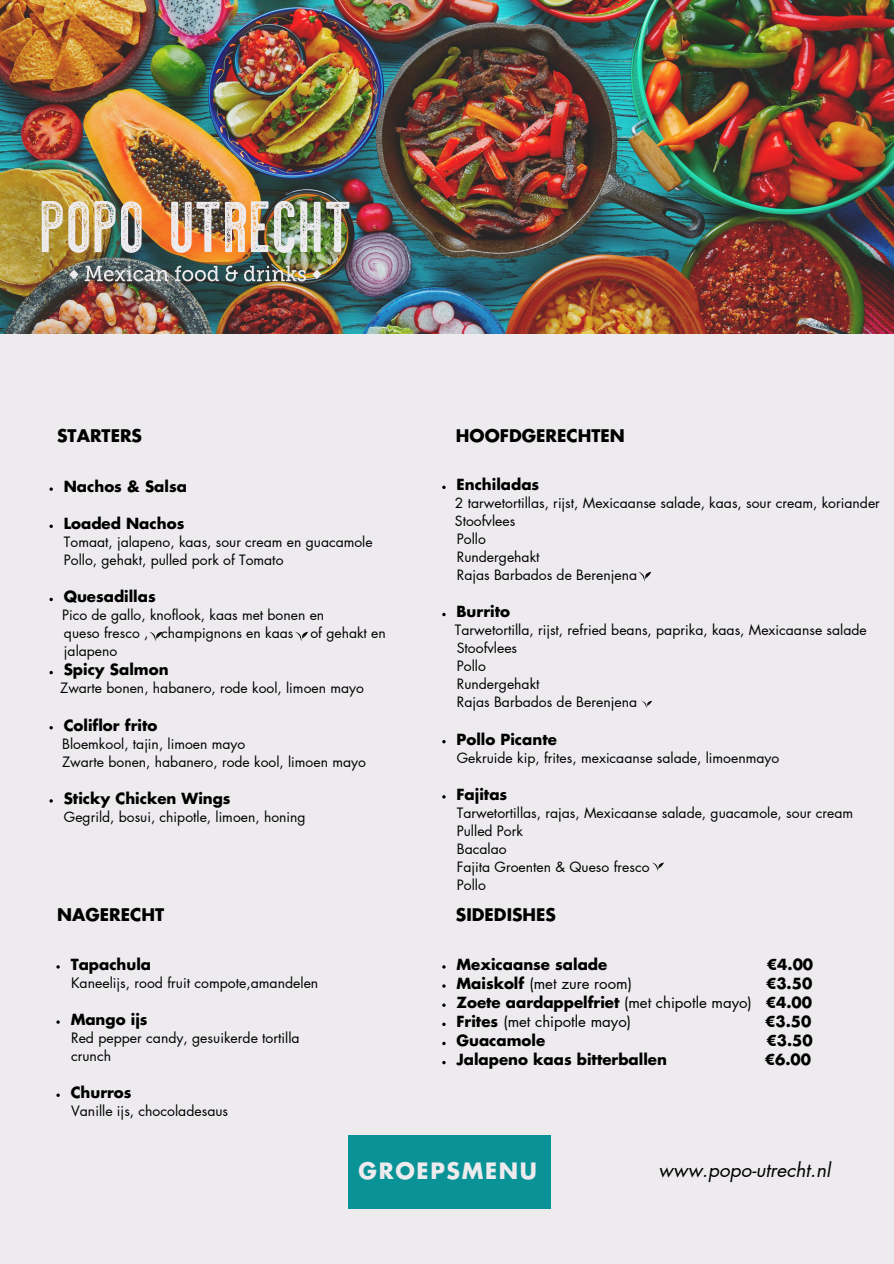
<style>
.page{position:relative;width:894px;height:1264px;background:#fff}
.page>*{position:absolute;margin:0;border:0;box-sizing:border-box;transform-origin:0 0}
.t1{font:700 22.05px "Futura LT Pro";letter-spacing:.075em;color:#edebee}
.t2{font:italic 19.05px "Futura LT Pro";color:#000}
.t3{font:700 16.95px "Futura LT Pro";color:#000}
.t4{font:700 15px "Futura LT Pro";color:#000}
.t5{font:15px "Futura LT Pro";color:#000}
.t6{font:13.95px "Futura LT Pro";color:#000}
.s1{font-weight:700}
.s2{font-weight:400}
</style>
<div class="page">
<div style="left:0;top:0;width:893px;height:1263px;background:#edebee"></div>
<img style="left:0;top:0;width:893px;height:333px">
<hr style="left:893px;top:605px;width:1px;height:114px;background:#0a9396">
<img style="left:42px;top:201px;width:100px;height:52px">
<img style="left:171px;top:202px;width:48px;height:51px">
<svg style="left:225px;top:201px;width:43px;height:51px"></svg>
<svg style="left:274px;top:201px;width:20px;height:52px"></svg>
<svg style="left:300px;top:202px;width:20px;height:50px"></svg>
<svg style="left:326px;top:202px;width:23px;height:50px"></svg>
<svg style="left:85px;top:266px;width:83px;height:15px"></svg>
<svg style="left:175px;top:266px;width:44px;height:15px"></svg>
<svg style="left:225px;top:265px;width:13px;height:16px"></svg>
<svg style="left:244px;top:266px;width:62px;height:15px"></svg>
<svg style="left:69px;top:269px;width:9px;height:10px"></svg>
<svg style="left:312px;top:269px;width:9px;height:10px"></svg>
<svg style="left:652px;top:862px;width:12px;height:9px"></svg>
<svg style="left:638px;top:572px;width:13px;height:10px"></svg>
<svg style="left:641px;top:700px;width:11px;height:8px"></svg>
<svg style="left:49px;top:487px;width:4px;height:4px"></svg>
<svg style="left:49px;top:524px;width:4px;height:4px"></svg>
<svg style="left:49px;top:597px;width:4px;height:4px"></svg>
<svg style="left:49px;top:671px;width:4px;height:3px"></svg>
<svg style="left:49px;top:726px;width:4px;height:3px"></svg>
<svg style="left:49px;top:799px;width:4px;height:3px"></svg>
<svg style="left:149px;top:631px;width:13px;height:11px"></svg>
<svg style="left:295px;top:631px;width:13px;height:11px"></svg>
<div style="left:348px;top:1135px;width:202px;height:73px;background:#0a9396"></div>
<svg style="left:56px;top:965px;width:4px;height:3px"></svg>
<p class="t3" style="left:57px;top:428px;width:86px">STARTERS</p>
<p class="t3" style="left:456px;top:428px;width:170px">HOOFDGERECHTEN</p>
<p class="t4" style="left:64px;top:479px;width:125px">Nachos &amp; Salsa</p>
<h3 class="t4" style="left:64px;top:516px;width:122px">Loaded Nachos</h3>
<p class="t6" style="left:64px;top:535px;width:310px">Tomaat, jalapeno, kaas, sour cream en guacamole</p>
<p class="t6" style="left:64px;top:553px;width:221px">Pollo, gehakt, pulled pork of Tomato</p>
<p class="t4" style="left:64px;top:590px;width:93px">Quesadillas</p>
<p class="t6" style="left:62px;top:608px;width:263px">Pico de gallo, knoflook, kaas met bonen en</p>
<p class="t6" style="left:64px;top:626px;width:323px">queso fresco , champignons en kaas of gehakt en</p>
<p class="t6" style="left:64px;top:644px;width:55px">jalapeno</p>
<p class="t4" style="left:64px;top:663px;width:106px">Spicy Salmon</p>
<p class="t6" style="left:60px;top:682px;width:305px">Zwarte bonen, habanero, rode kool, limoen mayo</p>
<p class="t4" style="left:64px;top:718px;width:95px">Coliflor frito</p>
<p class="t6" style="left:62px;top:737px;width:185px">Bloemkool, tajin, limoen mayo</p>
<p class="t6" style="left:62px;top:755px;width:305px">Zwarte bonen, habanero, rode kool, limoen mayo</p>
<p class="t4" style="left:64px;top:791px;width:168px">Sticky Chicken Wings</p>
<p class="t6" style="left:64px;top:810px;width:243px">Gegrild, bosui, chipotle, limoen, honing</p>
<p class="t4" style="left:456px;top:478px;width:84px">Enchiladas</p>
<h3 class="t6" style="left:455px;top:496px;width:426px">2 tarwetortillas, rijst, Mexicaanse salade, kaas, sour cream, koriander</h3>
<h3 class="t6" style="left:455px;top:514px;width:62px">Stoofvlees</h3>
<p class="t6" style="left:456px;top:532px;width:31px">Pollo</p>
<p class="t6" style="left:456px;top:550px;width:84px">Rundergehakt</p>
<p class="t6" style="left:456px;top:568px;width:182px">Rajas Barbados de Berenjena</p>
<p class="t4" style="left:456px;top:605px;width:55px">Burrito</p>
<p class="t6" style="left:455px;top:624px;width:413px">Tarwetortilla, rijst, refried beans, paprika, kaas, Mexicaanse salade</p>
<p class="t6" style="left:456px;top:642px;width:62px">Stoofvlees</p>
<p class="t6" style="left:456px;top:660px;width:31px">Pollo</p>
<p class="t6" style="left:456px;top:678px;width:84px">Rundergehakt</p>
<p class="t6" style="left:456px;top:696px;width:182px">Rajas Barbados de Berenjena</p>
<p class="t4" style="left:456px;top:732px;width:102px">Pollo Picante</p>
<p class="t6" style="left:456px;top:751px;width:324px">Gekruide kip, frites, mexicaanse salade, limoenmayo</p>
<p class="t4" style="left:456px;top:787px;width:52px">Fajitas</p>
<p class="t6" style="left:456px;top:806px;width:398px">Tarwetortillas, rajas, Mexicaanse salade, guacamole, sour cream</p>
<p class="t6" style="left:456px;top:824px;width:68px">Pulled Pork</p>
<p class="t6" style="left:456px;top:842px;width:51px">Bacalao</p>
<p class="t6" style="left:456px;top:860px;width:194px">Fajita Groenten &amp; Queso fresco</p>
<p class="t6" style="left:456px;top:878px;width:31px">Pollo</p>
<p class="t3" style="left:57px;top:906px;width:108px">NAGERECHT</p>
<p class="t3" style="left:456px;top:906px;width:101px">SIDEDISHES</p>
<p class="t4" style="left:71px;top:957px;width:82px">Tapachula</p>
<p class="t6" style="left:71px;top:976px;width:249px">Kaneelijs, rood fruit compote,amandelen</p>
<p class="t4" style="left:71px;top:1012px;width:78px">Mango ijs</p>
<p class="t6" style="left:71px;top:1031px;width:230px">Red pepper candy, gesuikerde tortilla</p>
<p class="t6" style="left:71px;top:1049px;width:42px">crunch</p>
<p class="t4" style="left:71px;top:1085px;width:62px">Churros</p>
<p class="t6" style="left:71px;top:1104px;width:159px">Vanille ijs, chocoladesaus</p>
<p class="t4" style="left:456px;top:957px;width:152px">Mexicaanse salade</p>
<p class="t4" style="left:766px;top:957px;width:48px">€4.00</p>
<p class="t5" style="left:456px;top:976px;width:177px"><span class="s1">Maiskolf</span> (met zure room)</p>
<p class="t4" style="left:765px;top:976px;width:48px">€3.50</p>
<h3 class="t4" style="left:456px;top:995px;width:357px">Zoete aardappelfriet <span class="s2">(met chipotle mayo)</span> €4.00</h3>
<p class="t5" style="left:456px;top:1014px;width:176px"><span class="s1">Frites</span> (met chipotle mayo)</p>
<p class="t4" style="left:765px;top:1014px;width:48px">€3.50</p>
<p class="t4" style="left:456px;top:1033px;width:90px">Guacamole</p>
<p class="t4" style="left:766px;top:1033px;width:48px">€3.50</p>
<p class="t4" style="left:456px;top:1053px;width:212px">Jalapeno kaas bitterballen</p>
<p class="t4" style="left:764px;top:1053px;width:48px">€6.00</p>
<p class="t1" style="left:358px;top:1161px;width:180px">GROEPSMENU</p>
<p class="t2" style="left:658px;top:1161px;width:173px">www.popo-utrecht.nl</p>
</div>
